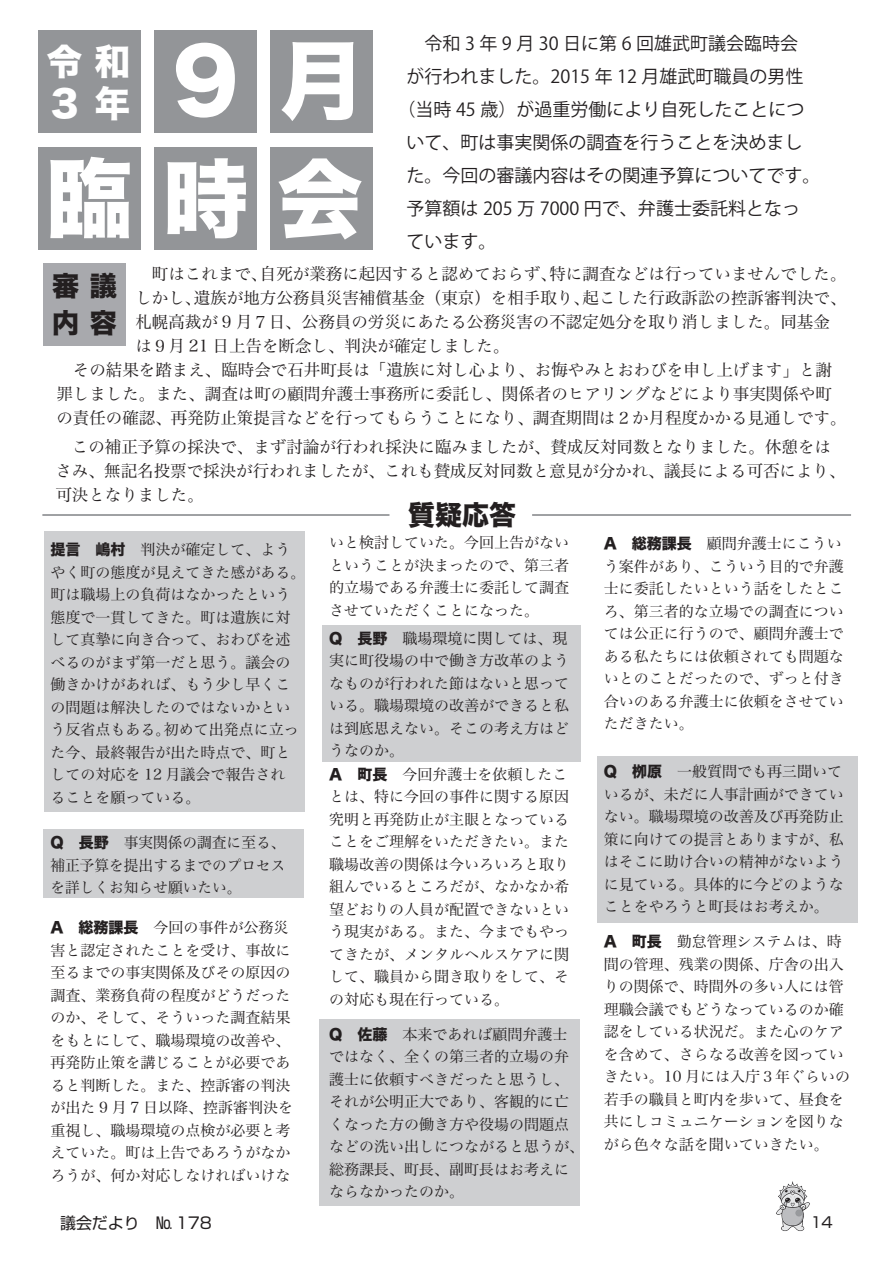
<style>
.page{position:relative;width:893px;height:1263px;background:#fff}
.page>*{position:absolute;margin:0;border:0;box-sizing:border-box;transform-origin:0 0}
.t1{font:86.1px "Hira Kaku Std W8";color:#fff}
.t2{font:36px "Hira Kaku Std W8";color:#fff}
.t3{font:27px/36.3px "Hira Kaku Std W8";color:#231f20}
.t4{font:18px "Koz Go Pr 6 N";color:#231f20}
.t5{font:16.5px/24px "Hira Min Pro N W3";color:#231f20}
.t6{font:15.9px "Shin Go Pr 6";color:#231f20}
.t7{font:15px/22.5px "Hira Min Pro N W3";color:#231f20}
.t8{font:14.85px "Shin Go Pr 6";color:#231f20}
.s1{font-family:"Hira Kaku Std W8"}
</style>
<div class="page">
<img style="left:776px;top:1181px;width:34px;height:50px">
<div style="left:39px;top:30px;width:102px;height:103px;background:#939598"></div>
<div style="left:154px;top:30px;width:103px;height:103px;background:#939598"></div>
<div style="left:271px;top:30px;width:102px;height:103px;background:#939598"></div>
<div style="left:39px;top:147px;width:102px;height:103px;background:#939598"></div>
<div style="left:155px;top:147px;width:102px;height:103px;background:#939598"></div>
<div style="left:271px;top:147px;width:102px;height:103px;background:#939598"></div>
<div style="left:597px;top:756px;width:261px;height:167px;background:#cecfd1"></div>
<div style="left:319px;top:1019px;width:261px;height:187px;background:#cecfd1"></div>
<div style="left:322px;top:626px;width:259px;height:136px;background:#cecfd1"></div>
<div style="left:43px;top:829px;width:261px;height:69px;background:#cecfd1"></div>
<div style="left:44px;top:531px;width:261px;height:281px;background:#cecfd1"></div>
<div style="left:43px;top:263px;width:83px;height:83px;background:#a8a9ad"></div>
<hr style="left:42px;top:514px;width:347px;height:2px;background:#808285">
<hr style="left:532px;top:514px;width:319px;height:2px;background:#808285">
<p class="t4" style="left:425px;top:33px;width:375px">令和 3 年 9 月 30 日に第 6 回雄武町議会臨時会</p>
<p class="t4" style="left:407px;top:66px;width:399px">が行われました。2015 年 12 月雄武町職員の男性</p>
<p class="t4" style="left:398px;top:99px;width:408px">（当時 45 歳）が過重労働により自死したことにつ</p>
<p class="t4" style="left:407px;top:132px;width:397px">いて、町は事実関係の調査を行うことを決めまし</p>
<p class="t4" style="left:407px;top:165px;width:415px">た。今回の審議内容はその関連予算についてです。</p>
<p class="t4" style="left:407px;top:198px;width:395px">予算額は 205 万 7000 円で、弁護士委託料となっ</p>
<p class="t4" style="left:407px;top:231px;width:91px">ています。</p>
<p class="t5" style="left:549px;top:260px;width:298px">特に調査などは行っていませんでした。</p>
<h2 class="t2" style="left:47px;top:41px;width:85px">令和</h2>
<h1 class="t1" style="left:162px;top:33px;width:204px">９月</h1>
<h2 class="t2" style="left:47px;top:83px;width:85px">３年</h2>
<h1 class="t1" style="left:46px;top:151px;width:318px">臨時会</h1>
<p class="t5" style="left:260px;top:260px;width:299px">自死が業務に起因すると認めておらず、</p>
<p class="t5" style="left:135px;top:260px;width:134px">　町はこれまで、</p>
<h3 class="t3" style="left:52px;top:269px;width:66px">審議内容</h3>
<p class="t5" style="left:194px;top:284px;width:398px">遺族が地方公務員災害補償基金（東京）を相手取り、</p>
<p class="t5" style="left:582px;top:284px;width:265px">起こした行政訴訟の控訴審判決で、</p>
<p class="t5" style="left:135px;top:284px;width:67px">しかし、</p>
<p class="t5" style="left:135px;top:308px;width:696px">札幌高裁が 9 月７日、公務員の労災にあたる公務災害の不認定処分を取り消しました。同基金</p>
<p class="t5" style="left:135px;top:332px;width:376px">は９月 21 日上告を断念し、判決が確定しました。</p>
<p class="t5" style="left:56px;top:356px;width:777px">　その結果を踏まえ、臨時会で石井町長は「遺族に対し心より、お悔やみとおわびを申し上げます」と謝</p>
<p class="t5" style="left:56px;top:380px;width:777px">罪しました。また、調査は町の顧問弁護士事務所に委託し、関係者のヒアリングなどにより事実関係や町</p>
<p class="t5" style="left:56px;top:404px;width:792px">の責任の確認、再発防止策提言などを行ってもらうことになり、調査期間は２か月程度かかる見通しです。</p>
<p class="t5" style="left:55px;top:433px;width:792px">　この補正予算の採決で、まず討論が行われ採決に臨みましたが、賛成反対同数となりました。休憩をはさみ、無記名投票で採決が行われましたが、これも賛成反対同数と意見が分かれ、議長による可否により、可決となりました。</p>
<h3 class="t3" style="left:408px;top:498px;width:109px">質疑応答</h3>
<p class="t7" style="left:50px;top:537px;width:242px"><span class="s1">提言　嶋村</span>　判決が確定して、よう</p>
<p class="t7" style="left:50px;top:560px;width:257px">やく町の態度が見えてきた感がある。</p>
<p class="t7" style="left:50px;top:582px;width:242px">町は職場上の負荷はなかったという</p>
<p class="t7" style="left:50px;top:605px;width:242px">態度で一貫してきた。町は遺族に対</p>
<p class="t7" style="left:50px;top:627px;width:242px">して真摯に向き合って、おわびを述</p>
<p class="t7" style="left:50px;top:650px;width:242px">べるのがまず第一だと思う。議会の</p>
<p class="t7" style="left:50px;top:672px;width:242px">働きかけがあれば、もう少し早くこ</p>
<p class="t7" style="left:50px;top:695px;width:242px">の問題は解決したのではないかとい</p>
<p class="t7" style="left:164px;top:717px;width:136px">初めて出発点に立っ</p>
<p class="t7" style="left:50px;top:717px;width:242px">う反省点もある。<br>た今、最終報告が出た時点で、町としての対応を 12 月議会で報告されることを願っている。</p>
<p class="t7" style="left:50px;top:830px;width:237px;text-align:justify"><span class="s1">Q　長野　</span>事実関係の調査に至る、補正予算を提出するまでのプロセスを詳しくお知らせ願いたい。</p>
<p class="t7" style="left:50px;top:915px;width:244px"><span class="s1">A　総務課長</span>　今回の事件が公務災害と認定されたことを受け、事故に至るまでの事実関係及びその原因の調査、業務負荷の程度がどうだったのか、そして、そういった調査結果をもとにして、職場環境の改善や、再発防止策を講じることが必要であると判断した。また、控訴審の判決が出た 9 月 7 日以降、控訴審判決を重視し、職場環境の点検が必要と考えていた。町は上告であろうがなかろうが、何か対応しなければいけな</p>
<p class="t6" style="left:60px;top:1209px;width:81px">議会だより</p>
<p class="t6" style="left:156px;top:1209px;width:58px">No 178</p>
<p class="t7" style="left:329px;top:530px;width:241px;text-align:justify">いと検討していた。今回上告がないということが決まったので、第三者的立場である弁護士に委託して調査させていただくことになった。</p>
<p class="t7" style="left:329px;top:625px;width:241px;text-align:justify"><span class="s1">Q　長野　</span>職場環境に関しては、現実に町役場の中で働き方改革のようなものが行われた節はないと思っている。職場環境の改善ができると私は到底思えない。そこの考え方はどうなのか。</p>
<p class="t7" style="left:329px;top:762px;width:241px"><span class="s1">A　町長</span>　今回弁護士を依頼したことは、特に今回の事件に関する原因究明と再発防止が主眼となっていることをご理解をいただきたい。また職場改善の関係は今いろいろと取り組んでいるところだが、なかなか希望どおりの人員が配置できないという現実がある。また、今までもやってきたが、メンタルヘルスケアに関して、職員から聞き取りをして、その対応も現在行っている。</p>
<p class="t7" style="left:329px;top:1021px;width:256px"><span class="s1">Q　佐藤</span>　本来であれば顧問弁護士ではなく、全くの第三者的立場の弁護士に依頼すべきだったと思うし、それが公明正大であり、客観的に亡くなった方の働き方や役場の問題点などの洗い出しにつながると思うが、総務課長、町長、副町長はお考えにならなかったのか。</p>
<p class="t7" style="left:604px;top:531px;width:241px"><span class="s1">A　総務課長　</span>顧問弁護士にこういう案件があり、こういう目的で弁護士に委託したいという話をしたところ、第三者的な立場での調査については公正に行うので、顧問弁護士である私たちには依頼されても問題ないとのことだったので、ずっと付き合いのある弁護士に依頼をさせていただきたい。</p>
<p class="t7" style="left:604px;top:759px;width:241px;text-align:justify"><span class="s1">Q　栁原</span>　一般質問でも再三聞いているが、未だに人事計画ができていない。職場環境の改善及び再発防止策に向けての提言とありますが、私はそこに助け合いの精神がないように見ている。具体的に今どのようなことをやろうと町長はお考えか。</p>
<p class="t7" style="left:604px;top:929px;width:248px"><span class="s1">A　町長</span>　勤怠管理システムは、時間の管理、残業の関係、庁舎の出入りの関係で、時間外の多い人には管理職会議でもどうなっているのか確認をしている状況だ。また心のケアを含めて、さらなる改善を図っていきたい。10 月には入庁３年ぐらいの若手の職員と町内を歩いて、昼食を共にしコミュニケーションを図りながら色々な話を聞いていきたい。</p>
<p class="t8" style="left:810px;top:1210px;width:24px">14</p>
</div>
